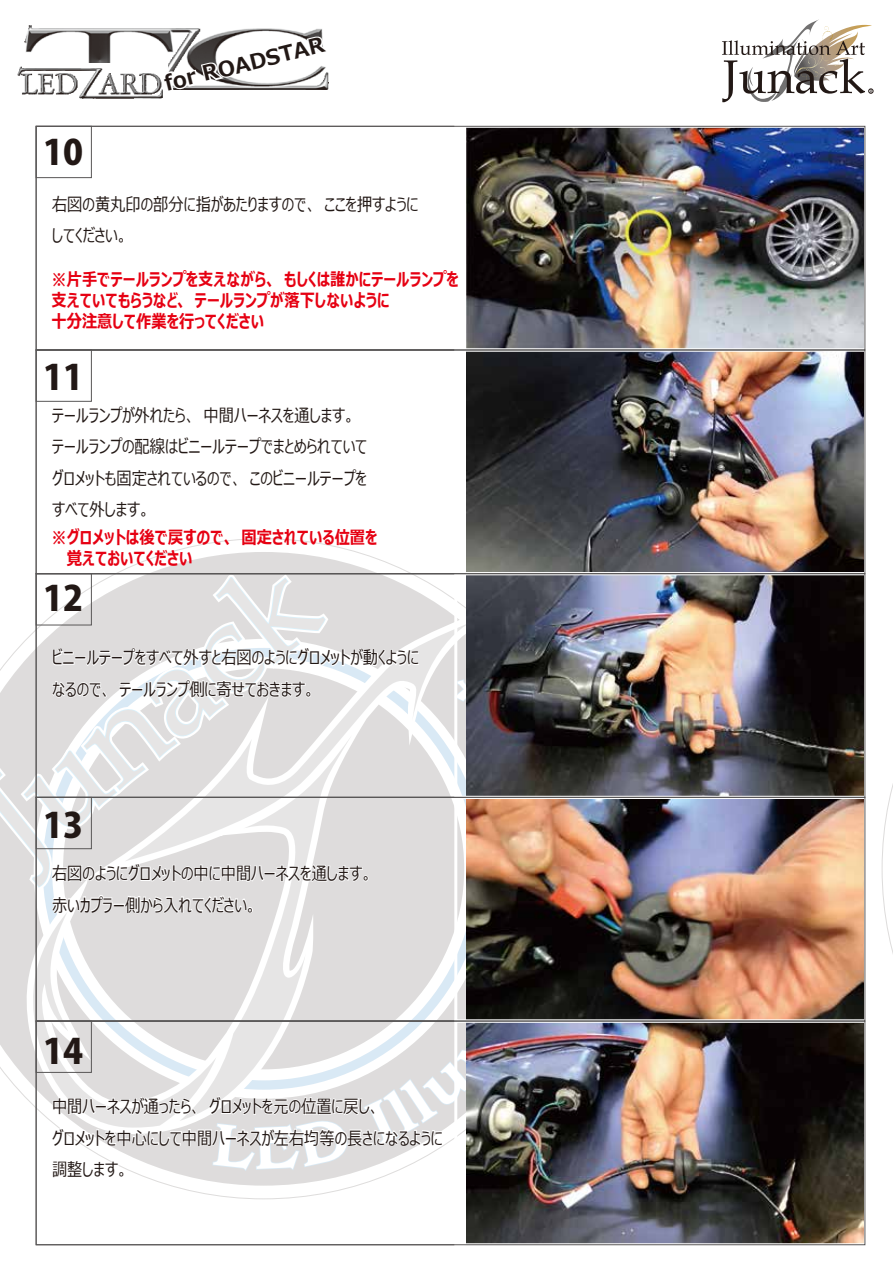
<style>
.page{position:relative;width:893px;height:1263px;background:#fff}
.page>*{position:absolute;margin:0;border:0;box-sizing:border-box;transform-origin:0 0}
.t1{font:800 34.5px "Koz Go Pr 6 N";color:#221815}
.t2{font:700 21.15px "Meiryo UI";color:#221815}
.t3{font:18px/31.5px "Meiryo UI";color:#221815;scale:.85 1}
.t4{font:700 18px/21px "Meiryo UI";color:#e60012;scale:.85 1}
</style>
<div class="page">
<svg style="left:35px;top:538px;width:369px;height:661px"></svg>
<svg style="left:882px;top:784px;width:11px;height:170px"></svg>
<img style="left:466px;top:129px;width:397px;height:1113px">
<svg style="left:722px;top:19px;width:151px;height:83px"></svg>
<img style="left:24px;top:25px;width:299px;height:38px">
<img style="left:17px;top:66px;width:144px;height:33px">
<svg style="left:161px;top:34px;width:168px;height:65px"></svg>
<div style="left:454px;top:125px;width:422px;height:226px;border:3px solid #fff"></div>
<div style="left:454px;top:348px;width:422px;height:227px;border:3px solid #fff"></div>
<div style="left:454px;top:1019px;width:422px;height:227px;border:3px solid #fff"></div>
<div style="left:36px;top:126px;width:56px;height:52px;border:1px solid #595757"></div>
<div style="left:36px;top:350px;width:56px;height:52px;border:1px solid #595757"></div>
<div style="left:36px;top:126px;width:829px;height:224px;border:1px solid #595757"></div>
<svg style="left:0;top:570px;width:565px;height:609px"></svg>
<h1 class="t1" style="left:43px;top:133px;width:42px">10</h1>
<p class="t2" style="left:161px;top:69px;width:165px;rotate:-14deg">for ROADSTAR</p>
<p class="t3" style="left:52px;top:189px;width:432px">右図の黄丸印の部分に指があたりますので、ここを押すようにしてください。</p>
<p class="t4" style="left:52px;top:270px;width:481px">※片手でテールランプを支えながら、もしくは誰かにテールランプを支えていてもらうなど、テールランプが落下しないように<br>十分注意して作業を行ってください</p>
<h1 class="t1" style="left:43px;top:358px;width:42px">11</h1>
<p class="t3" style="left:52px;top:400px;width:372px">テールランプが外れたら、中間ハーネスを通します。テールランプの配線はビニールテープでまとめられていてグロメットも固定されているので、このビニールテープをすべて外します。</p>
<p class="t4" style="left:67px;top:528px;width:367px;text-indent:-15px">※グロメットは後で戻すので、固定されている位置を覚えておいてください</p>
<h1 class="t1" style="left:43px;top:578px;width:42px">12</h1>
<p class="t3" style="left:52px;top:643px;width:433px">ビニールテープをすべて外すと右図のようにグロメットが動くようになるので、テールランプ側に寄せておきます。</p>
<h1 class="t1" style="left:43px;top:806px;width:42px">13</h1>
<p class="t3" style="left:52px;top:859px;width:378px">右図のようにグロメットの中に中間ハーネスを通します。赤いカプラー側から入れてください。</p>
<h1 class="t1" style="left:43px;top:1032px;width:42px">14</h1>
<p class="t3" style="left:52px;top:1092px;width:461px">中間ハーネスが通ったら、グロメットを元の位置に戻し、<br>グロメットを中心にして中間ハーネスが左右均等の長さになるように調整します。</p>
</div>
